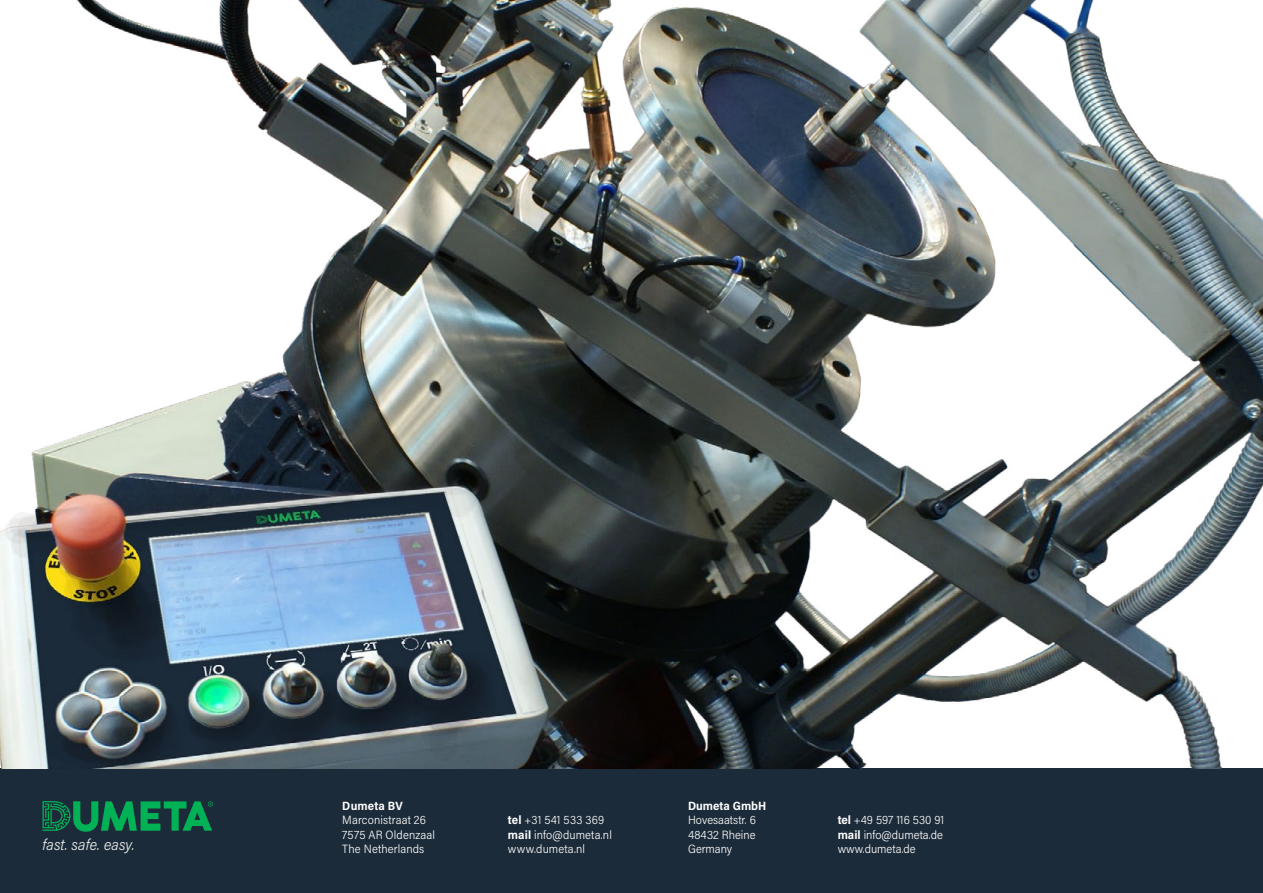
<style>
.page{position:relative;width:1263px;height:893px;background:#fff}
.page>*{position:absolute;margin:0;border:0;box-sizing:border-box;transform-origin:0 0}
.t1{font:italic 300 15.6px "Acumin Pro Semi Cond";letter-spacing:.01em;color:#eff0f0}
.t2{font:300 12px/14.4px "Acumin Pro Semi Cond";letter-spacing:.005em;color:#fff}
.t3{font:700 12px "Acumin Pro Semi Cond";letter-spacing:.005em;color:#fff}
.s1{font-weight:700}
</style>
<div class="page">
<div style="left:0;top:768px;width:1263px;height:125px;background:#1c2b39"></div>
<svg style="left:43px;top:801px;width:170px;height:31px"></svg>
<img style="left:0;top:0;width:1263px;height:768px">
<h1 class="t1" style="left:43px;top:833px;width:93px">fast. safe. easy.</h1>
<p class="t3" style="left:342px;top:797px;width:62px">Dumeta BV</p>
<p class="t2" style="left:342px;top:812px;width:94px">Marconistraat 26<br>7575 AR Oldenzaal<br>The Netherlands</p>
<p class="t3" style="left:688px;top:797px;width:80px">Dumeta GmbH</p>
<p class="t2" style="left:688px;top:812px;width:69px;text-align:justify">Hovesaatstr. 6<br>48432 Rheine Germany</p>
<p class="t2" style="left:508px;top:812px;width:106px"><span class="s1">tel</span> +31 541 533 369 <span class="s1">mail</span> info@dumeta.nl www.dumeta.nl</p>
<p class="t2" style="left:838px;top:812px;width:108px;text-align:justify"><span class="s1">tel</span> +49 597 116 530 91 <span class="s1">mail</span> info@dumeta.de www.dumeta.de</p>
</div>
